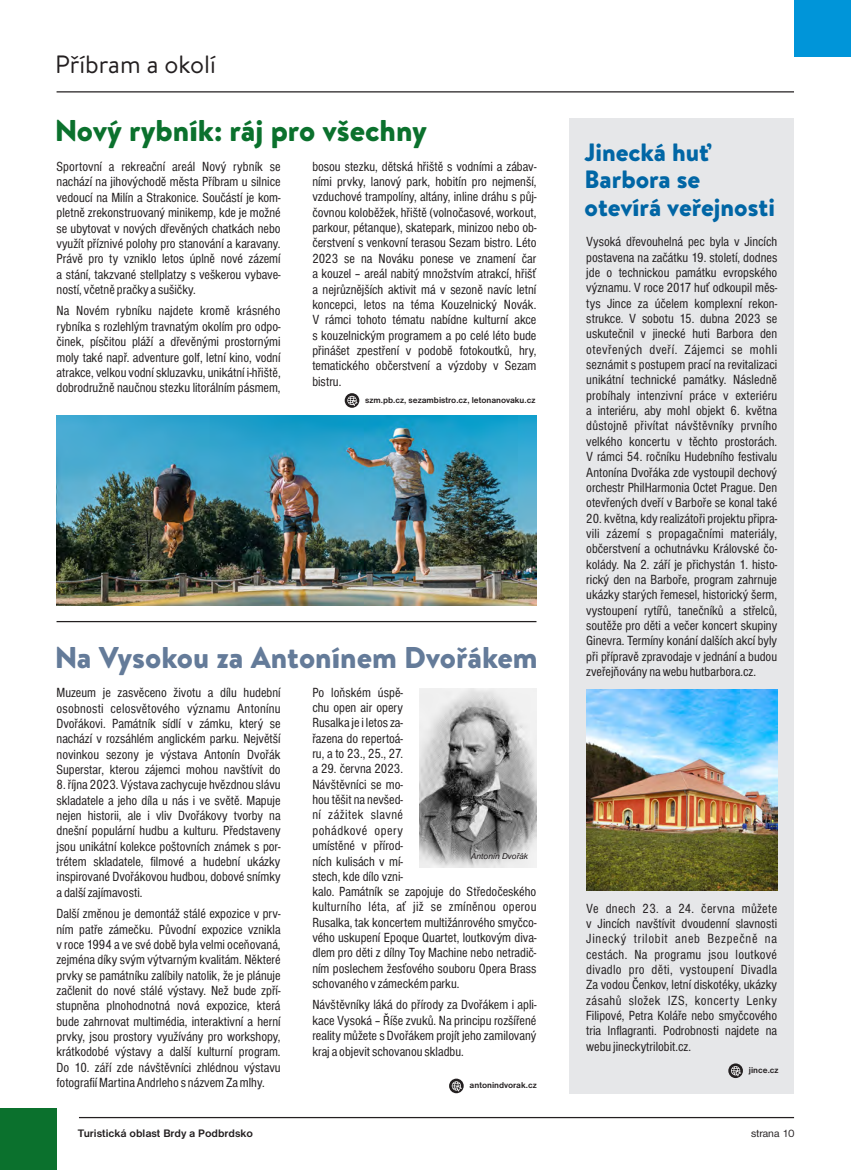
<style>
.page{position:relative;width:851px;height:1170px;background:#fff}
.page>*{position:absolute;margin:0;border:0;box-sizing:border-box;transform-origin:0 0}
.t1{font:900 30px "Brandon Text";color:#647b99}
.t2{font:900 30px "Brandon Text";color:#0b712d}
.t3{font:900 25px/27.8px "Brandon Text";color:#0166a5}
.t4{font:25px "Brandon Text";color:#231f20}
.t5{font:condensed 13.75px/15.4px "Nimbus Sans DOT";color:#231f20;text-align:justify}
.t6{font:700 11.25px "Nimbus Sans DOT";color:#231f20}
.t7{font:11.25px "Nimbus Sans DOT";color:#231f20}
.t8{font:700 8.75px "Nimbus Sans DOT";color:#231f20}
.t9{font:italic 8.75px "Nimbus Sans DOT";color:#231f20}
</style>
<div class="page">
<img style="left:56px;top:415px;width:480px;height:190px">
<div style="left:569px;top:118px;width:224px;height:975px;background:#e6e7e9"></div>
<hr style="left:57px;top:91px;width:736px;height:1px;background:#231f20">
<div style="left:0;top:1108px;width:56px;height:61px;background:#0b712d"></div>
<div style="left:793px;top:0;width:57px;height:57px;background:#0095d9"></div>
<hr style="left:79px;top:1116px;width:714px;height:2px;background:#231f20">
<hr style="left:57px;top:621px;width:479px;height:1px;background:#231f20">
<svg style="left:344px;top:393px;width:15px;height:15px"></svg>
<svg style="left:347px;top:396px;width:10px;height:10px"></svg>
<svg style="left:728px;top:1063px;width:14px;height:14px"></svg>
<svg style="left:730px;top:1065px;width:11px;height:11px"></svg>
<svg style="left:449px;top:1078px;width:14px;height:15px"></svg>
<svg style="left:451px;top:1081px;width:11px;height:10px"></svg>
<img style="left:420px;top:689px;width:116px;height:178px">
<img style="left:586px;top:689px;width:191px;height:201px">
<h2 class="t4" style="left:55px;top:55px;width:162px">Příbram a okolí</h2>
<h1 class="t2" style="left:55px;top:120px;width:373px">Nový rybník: ráj pro všechny</h1>
<p class="t5" style="left:56px;top:160px;width:226px">Sportovní a rekreační areál Nový rybník se nachází na jihovýchodě města Příbram u silnice vedoucí na Milín a Strakonice. Součástí je kom&shy;pletně zrekonstruovaný minikemp, kde je možné se ubytovat v nových dřevěných chatkách nebo využít příznivé polohy pro stanování a karavany.<br>Právě pro ty vzniklo letos úplně nové zázemí a stání, takzvané stellplatzy s veškerou vybave&shy;ností, včetně pračky a sušičky.</p>
<p class="t5" style="left:56px;top:304px;width:225px">Na Novém rybníku najdete kromě krásného rybníka s rozlehlým travnatým okolím pro odpo&shy;činek, písčitou pláží a dřevěnými prostornými moly také např. adventure golf, letní kino, vodní atrakce, velkou vodní skluzavku, unikátní i-hřiště, dobrodružně naučnou stezku litorálním pásmem,</p>
<p class="t5" style="left:312px;top:160px;width:226px">bosou stezku, dětská hřiště s vodními a zábav&shy;ními prvky, lanový park, hobitín pro nejmenší, vzduchové trampolíny, altány, inline dráhu s půj&shy;čovnou koloběžek, hřiště (volnočasové, workout, parkour, pétanque), skatepark, minizoo nebo ob&shy;čerstvení s venkovní terasou Sezam bistro. Léto 2023 se na Nováku ponese ve znamení čar a kouzel – areál nabitý množstvím atrakcí, hřišť a nejrůznějších aktivit má v sezoně navíc letní koncepci, letos na téma Kouzelnický Novák.<br>V rámci tohoto tématu nabídne kulturní akce s kouzelnickým programem a po celé léto bude přinášet zpestření v podobě fotokoutků, hry, tematického občerstvení a výzdoby v Sezam bistru.</p>
<p class="t8" style="left:365px;top:397px;width:172px">szm.pb.cz, sezambistro.cz, letonanovaku.cz</p>
<h1 class="t1" style="left:55px;top:646px;width:484px">Na Vysokou za Antonínem Dvořákem</h1>
<p class="t5" style="left:56px;top:686px;width:225px">Muzeum je zasvěceno životu a dílu hudební osobnosti celosvětového významu Antonínu Dvořákovi. Památník sídlí v zámku, který se nachází v rozsáhlém anglickém parku. Největší novinkou sezony je výstava Antonín Dvořák Superstar, kterou zájemci mohou navštívit do</p>
<p class="t5" style="left:56px;top:778px;width:225px">8. října 2023. Výstava zachycuje hvězdnou slávu skladatele a jeho díla u nás i ve světě. Mapuje nejen historii, ale i vliv Dvořákovy tvorby na dnešní populární hudbu a kulturu. Představeny jsou unikátní kolekce poštovních známek s por&shy;trétem skladatele, filmové a hudební ukázky inspirované Dvořákovou hudbou, dobové snímky a další zajímavosti.</p>
<p class="t5" style="left:56px;top:907px;width:226px">Další změnou je demontáž stálé expozice v prv&shy;ním patře zámečku. Původní expozice vznikla v roce 1994 a ve své době byla velmi oceňovaná, zejména díky svým výtvarným kvalitám. Některé prvky se památníku zalíbily natolik, že je plánuje začlenit do nové stálé výstavy. Než bude zpří&shy;stupněna plnohodnotná nová expozice, která bude zahrnovat multimédia, interaktivní a herní prvky, jsou prostory využívány pro workshopy, krátkodobé výstavy a další kulturní program.<br>Do 10. září zde návštěvníci zhlédnou výstavu fotografií Martina Andrleho s názvem Za mlhy.</p>
<p class="t5" style="left:312px;top:685px;width:92px">Po loňském úspě&shy;chu open air opery Rusalka je i letos za&shy;řazena do repertoá&shy;ru, a to 23., 25., 27. a 29. června 2023.<br>Návštěvníci se mo&shy;hou těšit na nevšed&shy;ní zážitek slavné pohádkové opery umístěné v přírod&shy;ních kulisách v mí&shy;stech, kde dílo vzni-</p>
<p class="t9" style="left:471px;top:853px;width:59px">Antonín Dvořák</p>
<p class="t5" style="left:312px;top:884px;width:225px">kalo. Památník se zapojuje do Středočeského kulturního léta, ať již se zmíněnou operou Rusalka, tak koncertem multižánrového smyčco&shy;vého uskupení Epoque Quartet, loutkovým diva&shy;dlem pro děti z dílny Toy Machine nebo netradič&shy;ním poslechem žesťového souboru Opera Brass schovaného v zámeckém parku.</p>
<p class="t5" style="left:312px;top:998px;width:226px">Návštěvníky láká do přírody za Dvořákem i apli&shy;kace Vysoká – Říše zvuků. Na principu rozšířené reality můžete s Dvořákem projít jeho zamilovaný kraj a objevit schovanou skladbu.</p>
<p class="t8" style="left:469px;top:1082px;width:69px">antonindvorak.cz</p>
<h2 class="t3" style="left:584px;top:142px;width:192px">Jinecká huť<br>Barbora se otevírá veřejnosti</h2>
<p class="t5" style="left:586px;top:235px;width:192px">Vysoká dřevouhelná pec byla v Jincích postavena na začátku 19. století, dodnes jde o technickou památku evropského významu. V roce 2017 huť odkoupil měs&shy;tys Jince za účelem komplexní rekon&shy;strukce. V sobotu 15. dubna 2023 se uskutečnil v jinecké huti Barbora den otevřených dveří. Zájemci se mohli seznámit s postupem prací na revitalizaci unikátní technické památky. Následně probíhaly intenzivní práce v exteriéru a interiéru, aby mohl objekt 6. května důstojně přivítat návštěvníky prvního velkého koncertu v těchto prostorách.<br>V rámci 54. ročníku Hudebního festivalu Antonína Dvořáka zde vystoupil dechový orchestr PhilHarmonia Octet Prague. Den otevřených dveří v Barboře se konal také</p>
<p class="t5" style="left:586px;top:511px;width:192px">20. května, kdy realizátoři projektu připra&shy;vili zázemí s propagačními materiály, občerstvení a ochutnávku Královské čo&shy;kolády. Na 2. září je přichystán 1. histo&shy;rický den na Barboře, program zahrnuje ukázky starých řemesel, historický šerm, vystoupení rytířů, tanečníků a střelců, soutěže pro děti a večer koncert skupiny Ginevra. Termíny konání dalších akcí byly při přípravě zpravodaje v jednání a budou zveřejňovány na webu hutbarbora.cz.</p>
<p class="t5" style="left:586px;top:901px;width:192px">Ve dnech 23. a 24. června můžete v Jincích navštívit dvoudenní slavnosti Jinecký trilobit aneb Bezpečně na cestách. Na programu jsou loutkové divadlo pro děti, vystoupení Divadla Za vodou Čenkov, letní diskotéky, ukázky zásahů složek IZS, koncerty Lenky Filipové, Petra Koláře nebo smyčcového tria Inflagranti. Podrobnosti najdete na webu jineckytrilobit.cz.</p>
<p class="t8" style="left:748px;top:1067px;width:31px">jince.cz</p>
<p class="t6" style="left:78px;top:1129px;width:176px">Turistická oblast Brdy a Podbrdsko</p>
<p class="t7" style="left:751px;top:1129px;width:45px">strana 10</p>
</div>
